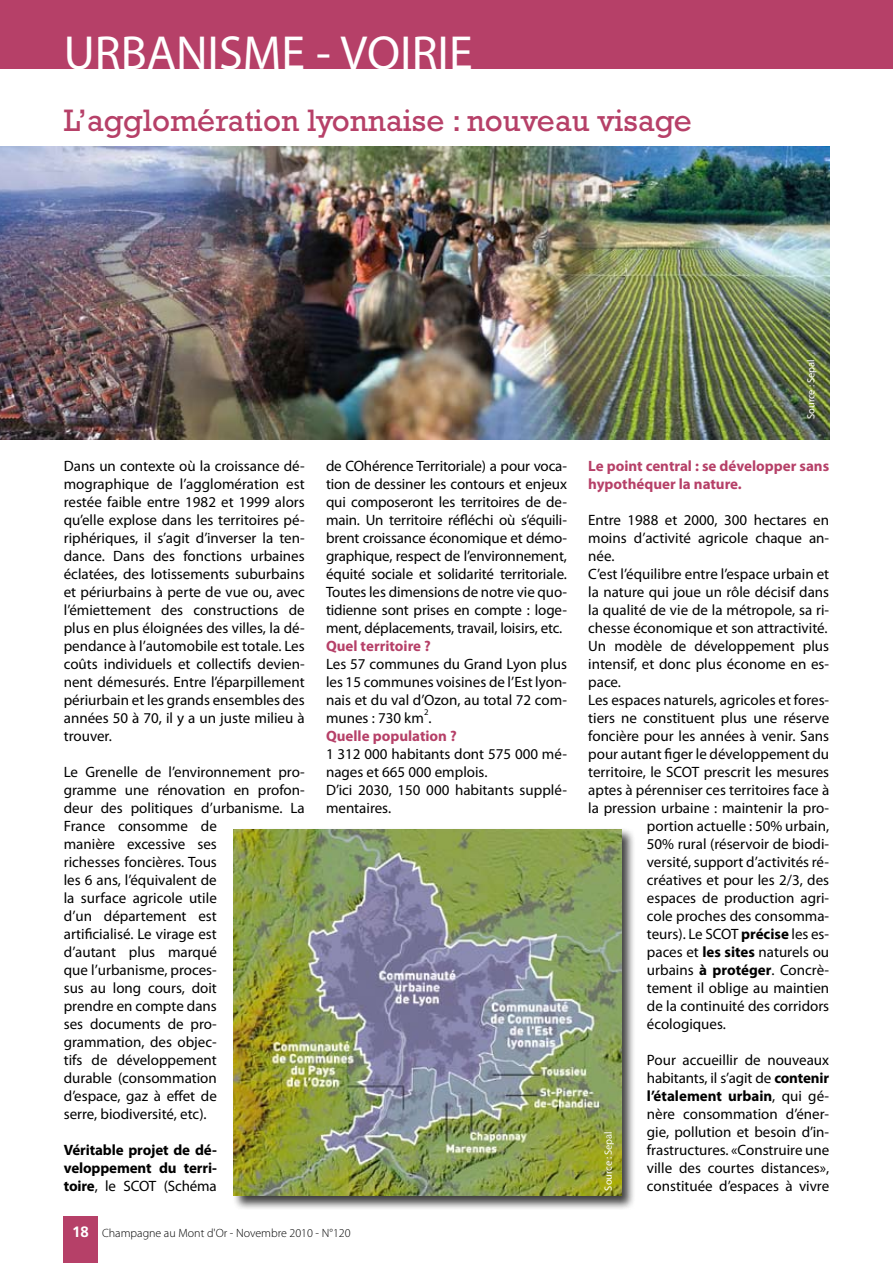
<style>
.page{position:relative;width:893px;height:1263px;background:#fff}
.page>*{position:absolute;margin:0;border:0;box-sizing:border-box;transform-origin:0 0}
.t1{font:48px "Myriad Pro";color:#fff}
.t2{font:31.5px "Rockwell";color:#b64068}
.t3{font:15px/18px "Myriad Pro";color:#000;text-align:justify}
.t4{font:700 15px/18px "Myriad Pro";color:#b64068}
.t5{font:700 15px/18px "Myriad Pro";letter-spacing:-.01em;color:#000;text-align:justify}
.t6{font:300 12px "Myriad Pro";color:#000}
.t7{font:10.5px "Myriad Pro";letter-spacing:-.01em;color:#fff}
.t8{font:8.7px "Myriad Pro";color:#000}
.s1{font-weight:400}
.s2{font-family:"Frutiger";font-weight:700;font-size:15px;color:#fff}
.s3{font-weight:700}
</style>
<div class="page">
<div style="left:64px;top:1216px;width:34px;height:47px;background:#b64068"></div>
<div style="left:0;top:0;width:893px;height:68px;background:#b64068"></div>
<img style="left:0;top:147px;width:829px;height:292px">
<div style="left:232px;top:827px;width:404px;height:383px;background:#000;opacity:.75"></div>
<img style="left:234px;top:829px;width:387px;height:367px">
<h1 class="t1" style="left:64px;top:23px;width:410px">URBANISME - VOIRIE</h1>
<h2 class="t2" style="left:64px;top:102px;width:630px">L’agglomération lyonnaise : nouveau visage</h2>
<p class="t7" style="left:804px;top:419px;width:61px;rotate:-90deg">Source : Sepal</p>
<p class="t3" style="left:64px;top:456px;width:242px">Dans un contexte où la croissance dé&shy;mographique de l’agglomération est restée faible entre 1982 et 1999 alors qu’elle explose dans les territoires pé&shy;riphériques, il s’agit d’inverser la ten&shy;dance. Dans des fonctions urbaines éclatées, des lotissements suburbains et périurbains à perte de vue ou, avec l’émiettement des constructions de plus en plus éloignées des villes, la dé&shy;pendance à l’automobile est totale. Les coûts individuels et collectifs devien&shy;nent démesurés. Entre l’éparpillement périurbain et les grands ensembles des années 50 à 70, il y a un juste milieu à trouver.</p>
<p class="t3" style="left:64px;top:762px;width:242px;text-align:left">Le Grenelle de l’environnement pro&shy;gramme une rénovation en profon&shy;deur des politiques d’urbanisme. La<br>France consomme de<br>manière excessive ses<br>richesses foncières. Tous<br>les 6 ans, l’équivalent de<br>la surface agricole utile<br>d’un département est<br>artificialisé. Le virage est<br>d’autant plus marqué<br>que l’urbanisme, proces-<br>sus au long cours, doit<br>prendre en compte dans<br>ses documents de pro-<br>grammation, des objec-<br>tifs de développement<br>durable (consommation<br>d’espace, gaz à effet de<br>serre, biodiversité, etc).</p>
<p class="t5" style="left:64px;top:1140px;width:155px">Véritable projet de dé&shy;veloppement du terri&shy;toire<span class="s1">, le SCOT (Schéma</span></p>
<p class="t3" style="left:326px;top:456px;width:242px">de COhérence Territoriale) a pour voca&shy;tion de dessiner les contours et enjeux qui composeront les territoires de de&shy;main. Un territoire réfléchi où s’équili&shy;brent croissance économique et démo&shy;graphique, respect de l’environnement, équité sociale et solidarité territoriale.<br>Toutes les dimensions de notre vie quo&shy;tidienne sont prises en compte : loge&shy;ment, déplacements, travail, loisirs, etc.</p>
<p class="t4" style="left:326px;top:636px;width:106px">Quel territoire ?</p>
<p class="t3" style="left:326px;top:654px;width:242px">Les 57 communes du Grand Lyon plus les 15 communes voisines de l’Est lyon&shy;nais et du val d’Ozon, au total 72 com&shy;munes : 730 km .</p>
<p class="t8" style="left:424px;top:706px;width:6px">2</p>
<p class="t4" style="left:326px;top:726px;width:132px">Quelle population ?</p>
<p class="t3" style="left:326px;top:744px;width:242px;text-align:left">1 312 000 habitants dont 575 000 mé&shy;nages et 665 000 emplois.<br>D’ici 2030, 150 000 habitants supplé&shy;mentaires.</p>
<p class="t6" style="left:72px;top:1226px;width:280px"><span class="s2">18</span> Champagne au Mont d'Or - Novembre 2010 - N°120</p>
<p class="t4" style="left:588px;top:456px;width:242px">Le point central : se développer sans hypothéquer la nature.</p>
<p class="t3" style="left:588px;top:510px;width:242px">Entre 1988 et 2000, 300 hectares en</p>
<p class="t3" style="left:588px;top:528px;width:242px">moins d’activité agricole chaque an-</p>
<p class="t3" style="left:588px;top:546px;width:28px">née.</p>
<p class="t3" style="left:588px;top:564px;width:242px">C’est l’équilibre entre l’espace urbain et</p>
<p class="t3" style="left:588px;top:582px;width:242px">la nature qui joue un rôle décisif dans</p>
<p class="t3" style="left:588px;top:600px;width:242px">la qualité de vie de la métropole, sa ri-</p>
<p class="t3" style="left:588px;top:618px;width:241px">chesse économique et son attractivité.</p>
<p class="t3" style="left:588px;top:636px;width:242px">Un modèle de développement plus</p>
<p class="t3" style="left:588px;top:654px;width:242px">intensif, et donc plus économe en es-</p>
<p class="t3" style="left:588px;top:672px;width:34px">pace.</p>
<p class="t3" style="left:588px;top:690px;width:242px">Les espaces naturels, agricoles et fores-</p>
<p class="t3" style="left:588px;top:708px;width:242px">tiers ne constituent plus une réserve</p>
<p class="t3" style="left:588px;top:726px;width:242px">foncière pour les années à venir. Sans</p>
<p class="t3" style="left:588px;top:744px;width:242px">pour autant figer le développement du</p>
<p class="t3" style="left:588px;top:762px;width:242px">territoire, le SCOT prescrit les mesures</p>
<p class="t3" style="left:588px;top:780px;width:242px">aptes à pérenniser ces territoires face à</p>
<p class="t3" style="left:588px;top:798px;width:242px">la pression urbaine : maintenir la pro-</p>
<p class="t3" style="left:647px;top:816px;width:184px">portion actuelle : 50% urbain,</p>
<p class="t3" style="left:647px;top:834px;width:184px">50% rural (réservoir de biodi-</p>
<p class="t3" style="left:647px;top:852px;width:184px">versité, support d’activités ré-</p>
<p class="t3" style="left:647px;top:870px;width:184px">créatives et pour les 2/3, des</p>
<p class="t3" style="left:647px;top:888px;width:184px">espaces de production agri-</p>
<p class="t3" style="left:647px;top:906px;width:184px">cole proches des consomma-</p>
<p class="t3" style="left:647px;top:924px;width:184px">teurs). Le SCOT <span class="s3">précise</span> les es-</p>
<p class="t3" style="left:647px;top:942px;width:184px">paces et <span class="s3">les sites</span> naturels ou</p>
<p class="t3" style="left:647px;top:960px;width:184px">urbains <span class="s3">à protéger</span>. Concrè-</p>
<p class="t3" style="left:647px;top:978px;width:184px">tement il oblige au maintien</p>
<p class="t3" style="left:647px;top:996px;width:184px">de la continuité des corridors</p>
<p class="t3" style="left:647px;top:1014px;width:81px">écologiques.</p>
<p class="t3" style="left:647px;top:1050px;width:184px">Pour accueillir de nouveaux habitants, il s’agit de <span class="s3">contenir l’étalement urbain</span>, qui gé&shy;nère consommation d’éner&shy;gie, pollution et besoin d’in&shy;frastructures. «Construire une ville des courtes distances», constituée d’espaces à vivre</p>
<p class="t7" style="left:602px;top:1190px;width:61px;rotate:-90deg">Source : Sepal</p>
</div>
